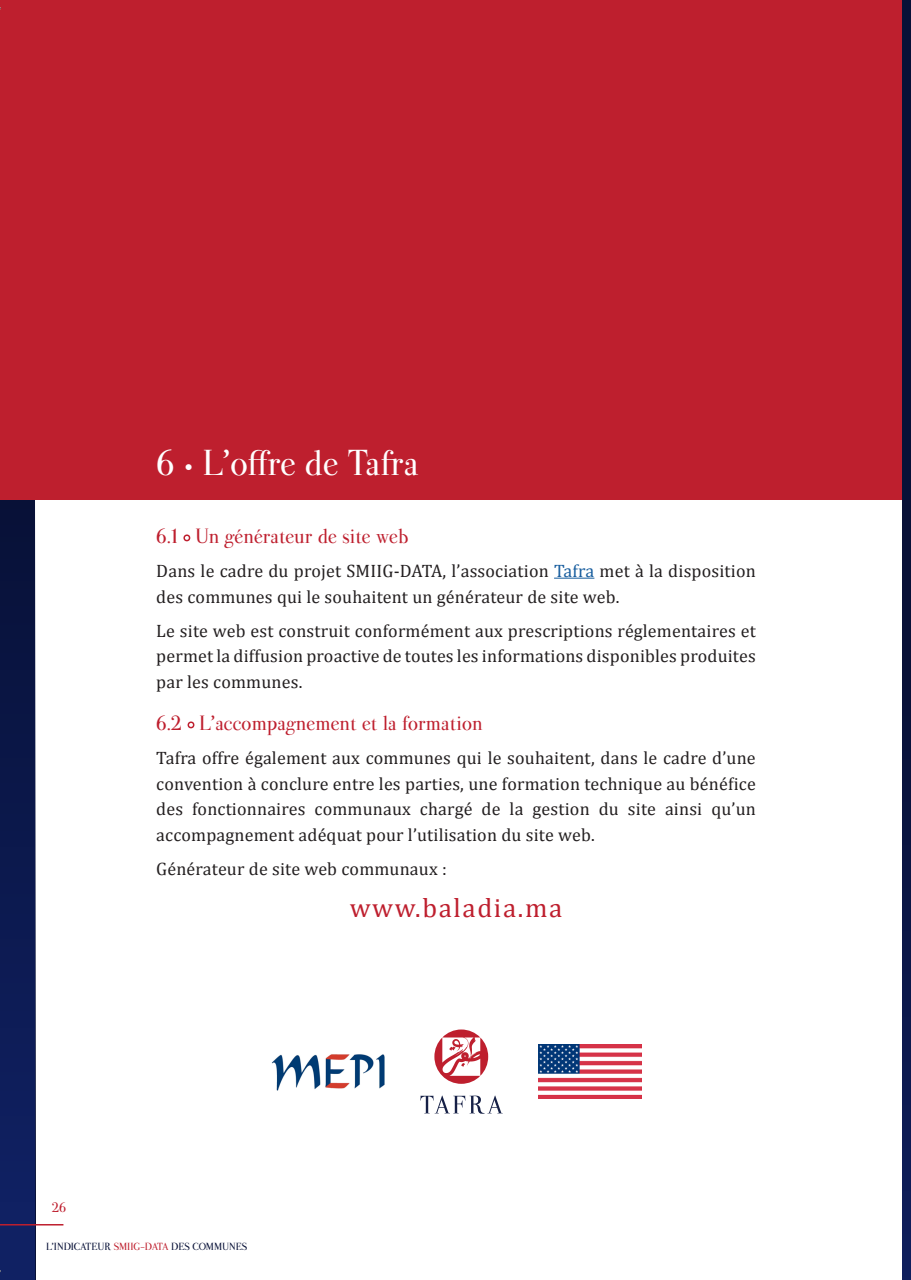
<style>
.page{position:relative;width:911px;height:1280px;background:#fff}
.page>*{position:absolute;margin:0;border:0;box-sizing:border-box;transform-origin:0 0}
.t1{font:31.5px "Valentina";letter-spacing:-.01em;color:#fff}
.t2{font:27px "Cambria";letter-spacing:.06em;color:#be1f2e}
.t3{font:18px/25.5px "Cambria";letter-spacing:.01em;color:#231f20;text-align:justify}
.t4{font:18px "Valentina";letter-spacing:.01em;color:#be1f2e}
.t5{font:12px "Valentina";color:#be1f2e}
.t6{font:9px "Valentina";color:#081137}
.s1{color:#175d9e}
.s2{color:#be1f2e}
</style>
<div class="page">
<svg style="left:0;top:500px;width:35px;height:780px;background:#0b194e"></svg>
<hr style="left:0;top:1224px;width:63px;height:2px;background:#be1f2e">
<div style="left:0;top:0;width:911px;height:500px;background:#be1f2e"></div>
<hr style="left:554px;top:578px;width:40px;height:1px;background:#175d9e">
<svg style="left:183px;top:534px;width:8px;height:8px"></svg>
<svg style="left:187px;top:721px;width:8px;height:8px"></svg>
<div style="left:903px;top:0;width:8px;height:1280px;background:#081137"></div>
<svg style="left:903px;top:845px;width:8px;height:435px;fill:#0c1a4f"></svg>
<img style="left:272px;top:1054px;width:113px;height:37px">
<img style="left:538px;top:1045px;width:103px;height:54px">
<svg style="left:420px;top:1095px;width:83px;height:19px"></svg>
<svg style="left:434px;top:1029px;width:54px;height:55px"></svg>
<p class="t1" style="left:156px;top:442px;width:264px">6 • L’offre de Tafra</p>
<p class="t4" style="left:156px;top:524px;width:254px">6.1 Un générateur de site web</p>
<p class="t3" style="left:156px;top:558px;width:601px">Dans le cadre du projet SMIIG-DATA, l’association <span class="s1">Tafra</span> met à la disposition des communes qui le souhaitent un générateur de site web.</p>
<p class="t3" style="left:156px;top:618px;width:601px">Le site web est construit conformément aux prescriptions réglementaires et permet la diffusion proactive de toutes les informations disponibles produites par les communes.</p>
<p class="t4" style="left:156px;top:711px;width:328px">6.2 L’accompagnement et la formation</p>
<p class="t3" style="left:156px;top:745px;width:601px">Tafra offre également aux communes qui le souhaitent, dans le cadre d’une convention à conclure entre les parties, une formation technique au bénéfice des fonctionnaires communaux chargé de la gestion du site ainsi qu’un accompagnement adéquat pour l’utilisation du site web.</p>
<p class="t3" style="left:156px;top:856px;width:292px">Générateur de site web communaux :</p>
<p class="t2" style="left:350px;top:892px;width:214px">www.baladia.ma</p>
<p class="t5" style="left:52px;top:1200px;width:16px">26</p>
<p class="t6" style="left:46px;top:1241px;width:203px">L’INDICATEUR <span class="s2">SMIIG-DATA</span> DES COMMUNES</p>
</div>
